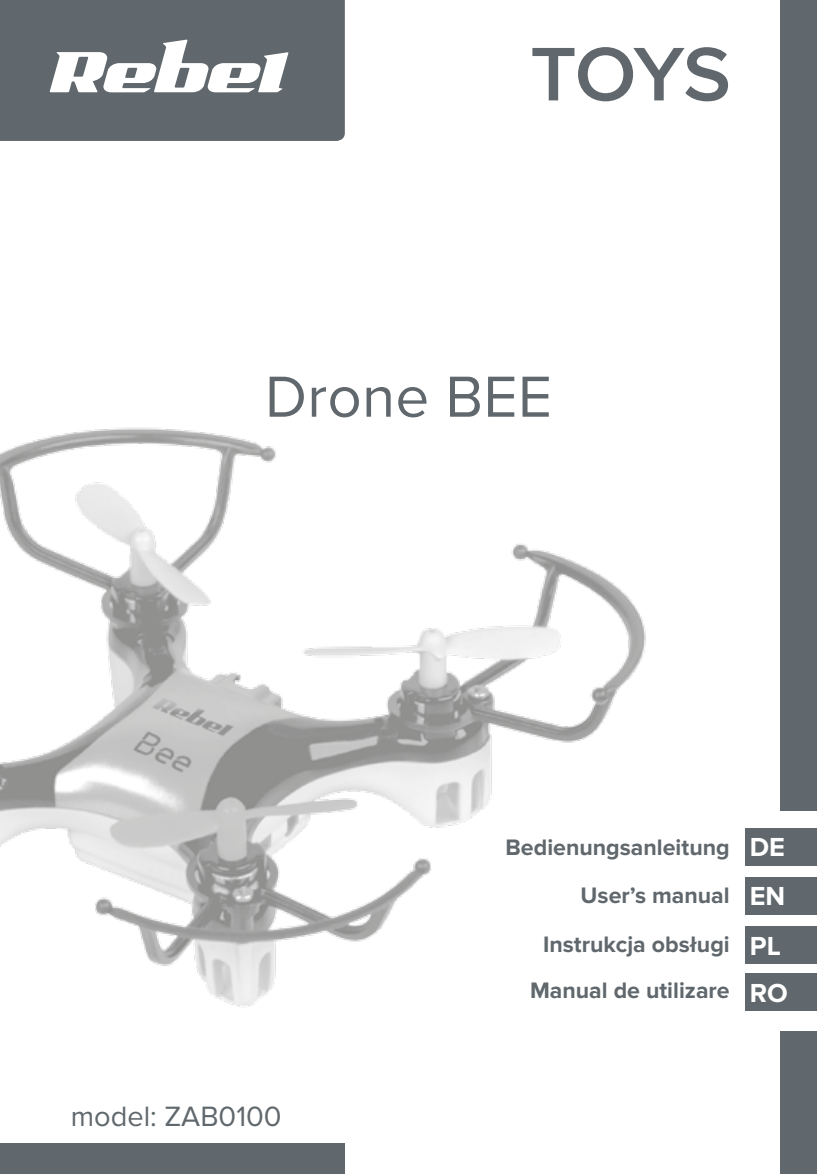
<style>
.page{position:relative;width:817px;height:1174px;background:#fff}
.page>*{position:absolute;margin:0;border:0;box-sizing:border-box;transform-origin:0 0}
.t1{font:60px "Proxima Nova";letter-spacing:.005em;color:#60686d}
.t2{font:29.1px "Proxima Nova";color:#60686d}
.t3{font:700 27px "Proxima Nova";color:#fff}
.t4{font:700 23.1px "Proxima Nova";color:#60686d}
.s1{font-size:27px;color:#fff}
</style>
<div class="page">
<img style="left:0;top:427px;width:646px;height:581px">
<div style="left:0;top:0;width:345px;height:141px;background:#60686d"></div>
<div style="left:745px;top:877px;width:71px;height:37px;background:#60686d"></div>
<div style="left:745px;top:828px;width:71px;height:38px;background:#60686d"></div>
<div style="left:745px;top:926px;width:71px;height:38px;background:#60686d"></div>
<div style="left:745px;top:973px;width:71px;height:37px;background:#60686d"></div>
<div style="left:0;top:1143px;width:345px;height:31px;background:#60686d"></div>
<svg style="left:49px;top:39px;width:239px;height:53px"></svg>
<svg style="left:532px;top:47px;width:196px;height:54px"></svg>
<div style="left:780px;top:0;width:36px;height:810px;background:#60686d"></div>
<div style="left:780px;top:1031px;width:36px;height:143px;background:#60686d"></div>
<h1 class="t1" style="left:265px;top:362px;width:288px">Drone BEE</h1>
<p class="t4" style="left:505px;top:833px;width:281px">Bedienungsanleitung <span class="s1">DE</span></p>
<p class="t4" style="left:580px;top:882px;width:206px">User’s manual <span class="s1">EN</span></p>
<p class="t2" style="left:71px;top:1099px;width:212px">model: ZAB0100</p>
<p class="t4" style="left:543px;top:931px;width:188px">Instrukcja obsługi</p>
<p class="t3" style="left:749px;top:931px;width:33px">PL</p>
<p class="t4" style="left:530px;top:977px;width:259px">Manual de utilizare <span class="s1">RO</span></p>
</div>
